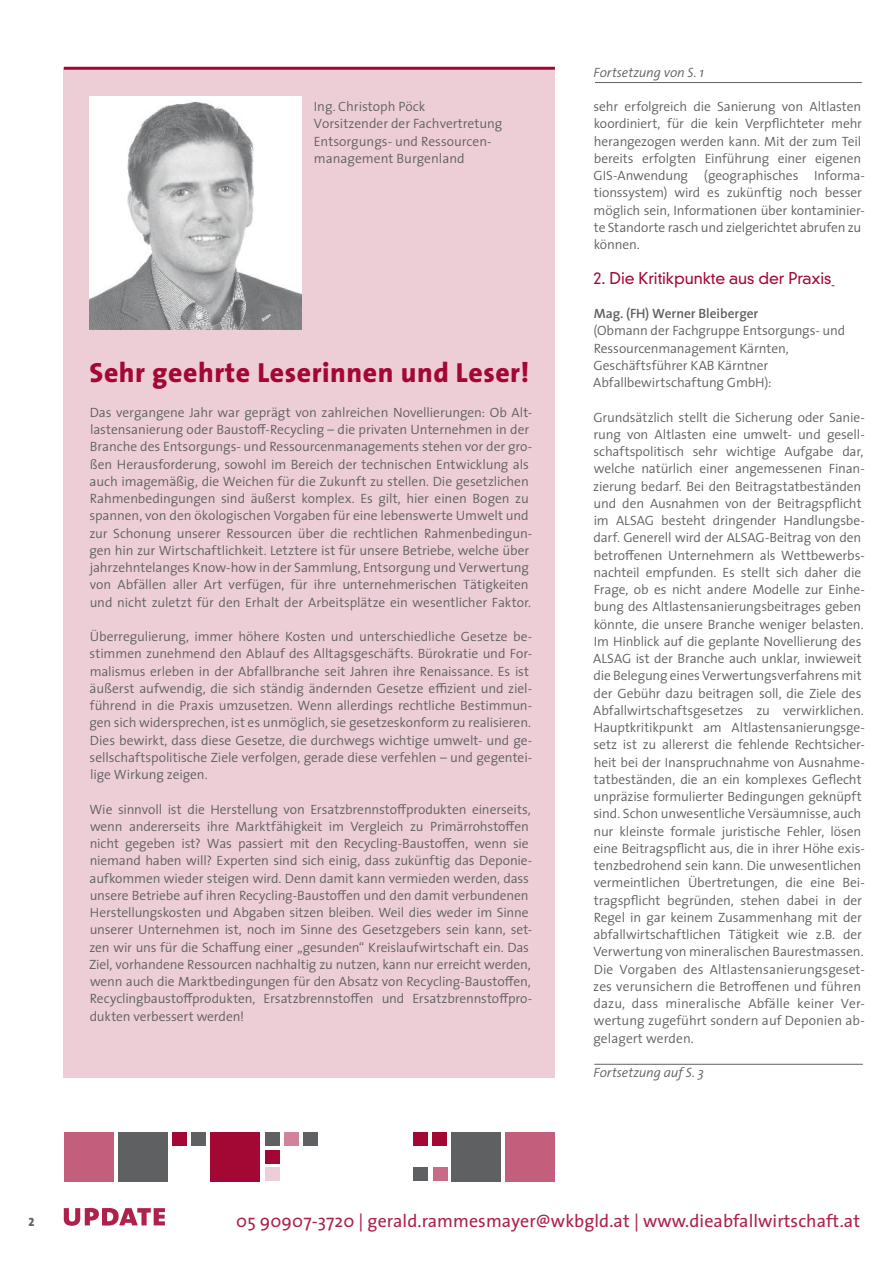
<style>
.page{position:relative;width:893px;height:1263px;background:#fff}
.page>*{position:absolute;margin:0;border:0;box-sizing:border-box;transform-origin:0 0}
.t1{font:800 27.75px "The Sans";letter-spacing:.02em;color:#a30835}
.t2{font:18px "The Sans";letter-spacing:.005em;color:#ad214a}
.t3{font:300 15.75px "DIN Neuzeit Grotesk Std";letter-spacing:-.005em;color:#a30835}
.t4{font:300 13.5px/17.2px "The Sans";letter-spacing:-.005em;color:#5f6062}
.t5{font:italic 300 13.5px "The Sans";letter-spacing:-.005em;color:#5f6062}
.t6{font:600 13.5px "The Sans";color:#5f6062}
.Aufzählung{font:12px "The Sans Extra Bold Caps";color:#5f6062}
</style>
<div class="page">
<svg style="left:64px;top:1208px;width:101px;height:18px"></svg>
<div style="left:64px;top:1132px;width:49px;height:49px;background:#c35e7c"></div>
<div style="left:118px;top:1132px;width:50px;height:49px;background:#5f6062"></div>
<div style="left:211px;top:1132px;width:49px;height:49px;background:#a30835"></div>
<div style="left:191px;top:1132px;width:15px;height:14px;background:#5f6062"></div>
<div style="left:172px;top:1132px;width:15px;height:14px;background:#a30835"></div>
<div style="left:284px;top:1132px;width:15px;height:14px;background:#d1839a"></div>
<div style="left:265px;top:1132px;width:14px;height:14px;background:#5f6062"></div>
<div style="left:303px;top:1132px;width:15px;height:14px;background:#5f6062"></div>
<div style="left:265px;top:1150px;width:14px;height:13px;background:#a30835"></div>
<div style="left:265px;top:1167px;width:14px;height:14px;background:#edced7"></div>
<div style="left:505px;top:1132px;width:50px;height:49px;background:#c35e7c"></div>
<div style="left:452px;top:1132px;width:49px;height:49px;background:#5f6062"></div>
<div style="left:413px;top:1132px;width:15px;height:14px;background:#a30835"></div>
<div style="left:432px;top:1132px;width:15px;height:14px;background:#a30835"></div>
<div style="left:414px;top:1167px;width:14px;height:14px;background:#5f6062"></div>
<div style="left:433px;top:1167px;width:14px;height:14px;background:#c86b86"></div>
<hr style="left:595px;top:82px;width:267px;height:1px;background:#5f6062">
<hr style="left:594px;top:1064px;width:269px;height:1px;background:#5f6062">
<div style="left:64px;top:70px;width:491px;height:1007px;background:#edced7"></div>
<img style="left:89px;top:96px;width:212px;height:234px">
<hr style="left:64px;top:67px;width:491px;height:3px;background:#a30835">
<p class="Aufzählung" style="left:29px;top:1212px;width:7px">2</p>
<p class="t4" style="left:314px;top:97px;width:113px">Ing. Christoph Pöck</p>
<p class="t4" style="left:314px;top:115px;width:190px">Vorsitzender der Fachvertretung</p>
<p class="t4" style="left:314px;top:132px;width:178px">Entsorgungs- und Ressourcen&shy;management Burgenland</p>
<p class="t1" style="left:90px;top:350px;width:441px">Sehr geehrte Leserinnen und Leser!</p>
<p class="t4" style="left:89px;top:403px;width:444px">Das vergangene Jahr war geprägt von zahlreichen Novellierungen: Ob Alt&shy;lastensanierung oder Baustoff-Recycling – die privaten Unternehmen in der Branche des Entsorgungs- und Ressourcenmanagements stehen vor der gro&shy;ßen Herausforderung, sowohl im Bereich der technischen Entwicklung als auch imagemäßig, die Weichen für die Zukunft zu stellen. Die gesetzlichen Rahmenbedingungen sind äußerst komplex. Es gilt, hier einen Bogen zu spannen, von den ökologischen Vorgaben für eine lebenswerte Umwelt und zur Schonung unserer Ressourcen über die rechtlichen Rahmenbedingun&shy;gen hin zur Wirtschaftlichkeit. Letztere ist für unsere Betriebe, welche über jahrzehntelanges Know-how in der Sammlung, Entsorgung und Verwertung von Abfällen aller Art verfügen, für ihre unternehmerischen Tätigkeiten und nicht zuletzt für den Erhalt der Arbeitsplätze ein wesentlicher Faktor.</p>
<p class="t4" style="left:89px;top:627px;width:444px">Überregulierung, immer höhere Kosten und unterschiedliche Gesetze be&shy;stimmen zunehmend den Ablauf des Alltagsgeschäfts. Bürokratie und For&shy;malismus erleben in der Abfallbranche seit Jahren ihre Renaissance. Es ist äußerst aufwendig, die sich ständig ändernden Gesetze effizient und ziel&shy;führend in die Praxis umzusetzen. Wenn allerdings rechtliche Bestimmun&shy;gen sich widersprechen, ist es unmöglich, sie gesetzeskonform zu realisieren.<br>Dies bewirkt, dass diese Gesetze, die durchwegs wichtige umwelt- und ge&shy;sellschaftspolitische Ziele verfolgen, gerade diese verfehlen – und gegentei&shy;lige Wirkung zeigen.</p>
<p class="t4" style="left:89px;top:800px;width:445px">Wie sinnvoll ist die Herstellung von Ersatzbrennstoffprodukten einerseits, wenn andererseits ihre Marktfähigkeit im Vergleich zu Primärrohstoffen nicht gegeben ist? Was passiert mit den Recycling-Baustoffen, wenn sie niemand haben will? Experten sind sich einig, dass zukünftig das Deponie&shy;aufkommen wieder steigen wird. Denn damit kann vermieden werden, dass unsere Betriebe auf ihren Recycling-Baustoffen und den damit verbundenen Herstellungskosten und Abgaben sitzen bleiben. Weil dies weder im Sinne unserer Unternehmen ist, noch im Sinne des Gesetzgebers sein kann, set&shy;zen wir uns für die Schaffung einer „gesunden“ Kreislaufwirtschaft ein. Das Ziel, vorhandene Ressourcen nachhaltig zu nutzen, kann nur erreicht werden, wenn auch die Marktbedingungen für den Absatz von Recycling-Baustoffen, Recyclingbaustoffprodukten, Ersatzbrennstoffen und Ersatzbrennstoffpro&shy;dukten verbessert werden!</p>
<p class="t5" style="left:594px;top:61px;width:112px">Fortsetzung von S. 1</p>
<p class="t4" style="left:593px;top:97px;width:273px">sehr erfolgreich die Sanierung von Altlasten koordiniert, für die kein Verpflichteter mehr herangezogen werden kann. Mit der zum Teil bereits erfolgten Einführung einer eigenen GIS-Anwendung (geographisches Informa&shy;tionssystem) wird es zukünftig noch besser möglich sein, Informationen über kontaminier&shy;te Standorte rasch und zielgerichtet abrufen zu können.</p>
<p class="t3" style="left:593px;top:268px;width:240px">2. Die Kritikpunkte aus der Praxis</p>
<p class="t6" style="left:594px;top:302px;width:166px">Mag. (FH) Werner Bleiberger</p>
<p class="t4" style="left:593px;top:322px;width:254px">(Obmann der Fachgruppe Entsorgungs- und<br>Ressourcenmanagement Kärnten,</p>
<p class="t4" style="left:593px;top:356px;width:180px">Geschäftsführer KAB Kärntner<br>Abfallbewirtschaftung GmbH):</p>
<p class="t4" style="left:593px;top:408px;width:273px">Grundsätzlich stellt die Sicherung oder Sanie&shy;rung von Altlasten eine umwelt- und gesell&shy;schaftspolitisch sehr wichtige Aufgabe dar, welche natürlich einer angemessenen Finan&shy;zierung bedarf. Bei den Beitragstatbeständen und den Ausnahmen von der Beitragspflicht im ALSAG besteht dringender Handlungsbe&shy;darf. Generell wird der ALSAG-Beitrag von den betroffenen Unternehmern als Wettbewerbs&shy;nachteil empfunden. Es stellt sich daher die Frage, ob es nicht andere Modelle zur Einhe&shy;bung des Altlastensanierungsbeitrages geben könnte, die unsere Branche weniger belasten.<br>Im Hinblick auf die geplante Novellierung des ALSAG ist der Branche auch unklar, inwieweit die Belegung eines Verwertungsverfahrens mit der Gebühr dazu beitragen soll, die Ziele des Abfallwirtschaftsgesetzes zu verwirklichen.</p>
<p class="t4" style="left:593px;top:718px;width:273px">Hauptkritikpunkt am Altlastensanierungsge&shy;setz ist zu allererst die fehlende Rechtsicher&shy;heit bei der Inanspruchnahme von Ausnahme&shy;tatbeständen, die an ein komplexes Geflecht unpräzise formulierter Bedingungen geknüpft sind. Schon unwesentliche Versäumnisse, auch nur kleinste formale juristische Fehler, lösen eine Beitragspflicht aus, die in ihrer Höhe exis&shy;tenzbedrohend sein kann. Die unwesentlichen vermeintlichen Übertretungen, die eine Bei&shy;tragspflicht begründen, stehen dabei in der Regel in gar keinem Zusammenhang mit der abfallwirtschaftlichen Tätigkeit wie z.B. der Verwertung von mineralischen Baurestmassen.</p>
<p class="t4" style="left:593px;top:960px;width:273px">Die Vorgaben des Altlastensanierungsgeset&shy;zes verunsichern die Betroffenen und führen dazu, dass mineralische Abfälle keiner Ver&shy;wertung zugeführt sondern auf Deponien ab&shy;gelagert werden.</p>
<p class="t5" style="left:594px;top:1061px;width:112px">Fortsetzung auf S. 3</p>
<p class="t2" style="left:236px;top:1205px;width:625px">05 90907-3720 | gerald.rammesmayer@wkbgld.at | www.dieabfallwirtschaft.at</p>
</div>
